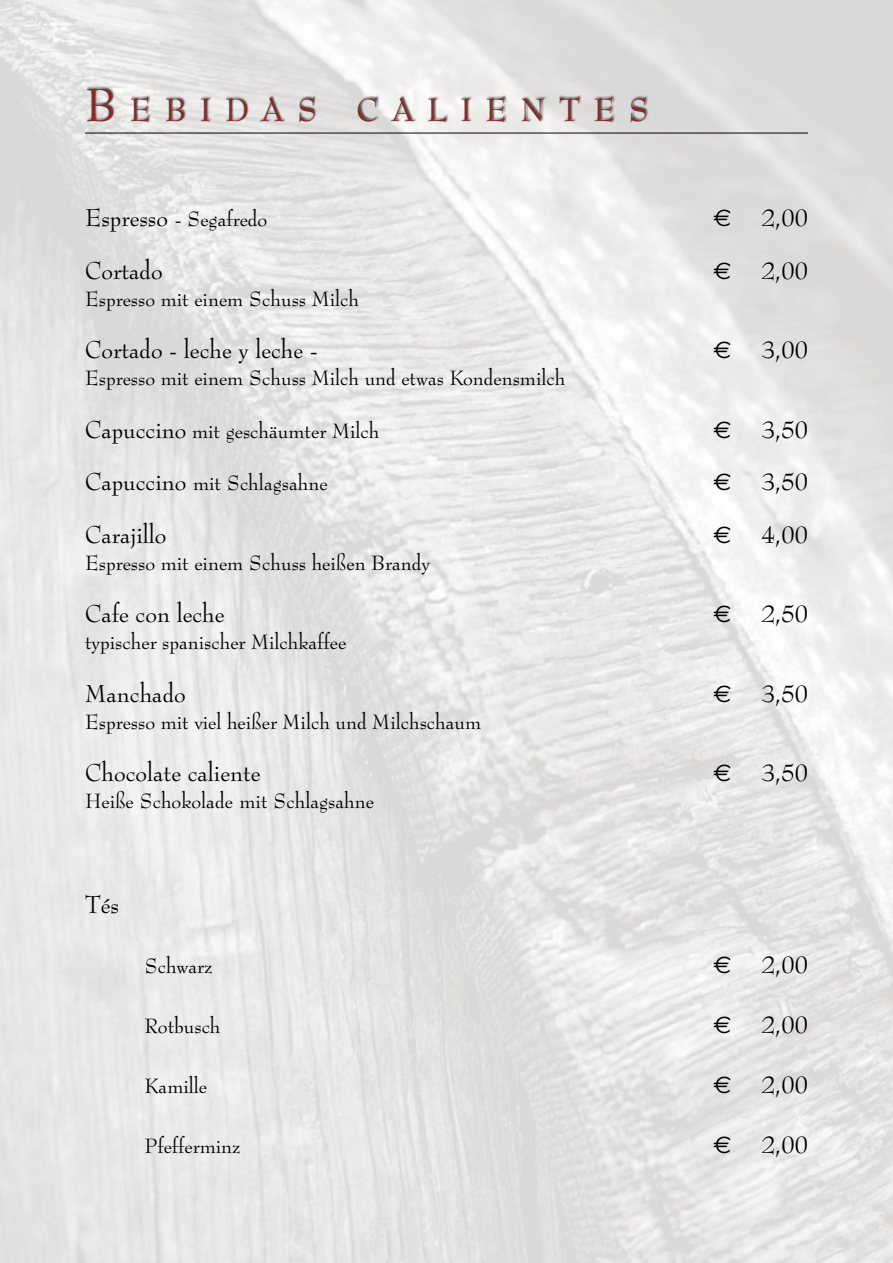
<style>
.page{position:relative;width:893px;height:1263px;background:#fff}
.page>*{position:absolute;margin:0;border:0;box-sizing:border-box;transform-origin:0 0}
.t1{font:31.5px "Bernhard Modern BT";letter-spacing:.43em;color:#872a26}
.t2{font:24px "Bernhard Modern BT";color:#000}
.t3{font:24px "Euro Sans";color:#000}
.t4{font:20.25px "Bernhard Modern BT";color:#000}
.s1{font-size:45px}
.s2{font-size:24px}
</style>
<div class="page">
<hr style="left:85px;top:133px;width:723px;height:1px;background:#000">
<div style="left:87px;top:86px;width:562px;height:37px;background:#000;opacity:.75"></div>
<h1 class="t1" style="left:85px;top:90px;width:565px"><span class="s1">B</span>EB IDAS CALIENTES</h1>
<p class="t4" style="left:85px;top:206px;width:184px"><span class="s2">Espresso</span> - Segafredo</p>
<p class="t3" style="left:713px;top:204px;width:19px">E</p>
<p class="t2" style="left:762px;top:202px;width:48px">2,00</p>
<p class="t2" style="left:85px;top:254px;width:79px">Cortado</p>
<p class="t3" style="left:713px;top:256px;width:19px">E</p>
<p class="t2" style="left:762px;top:254px;width:48px">2,00</p>
<p class="t4" style="left:85px;top:285px;width:276px">Espresso mit einem Schuss Milch</p>
<p class="t2" style="left:85px;top:334px;width:234px">Cortado - leche y leche -</p>
<p class="t3" style="left:713px;top:336px;width:19px">E</p>
<p class="t2" style="left:762px;top:334px;width:48px">3,00</p>
<p class="t4" style="left:85px;top:365px;width:482px">Espresso mit einem Schuss Milch und etwas Kondensmilch</p>
<p class="t4" style="left:85px;top:417px;width:296px"><span class="s2">Capuccino</span> mit geschäumter Milch</p>
<p class="t3" style="left:713px;top:415px;width:19px">E</p>
<p class="t2" style="left:762px;top:413px;width:48px">3,50</p>
<p class="t4" style="left:85px;top:470px;width:244px"><span class="s2">Capuccino</span> mit Schlagsahne</p>
<p class="t3" style="left:713px;top:468px;width:19px">E</p>
<p class="t2" style="left:762px;top:466px;width:48px">3,50</p>
<p class="t2" style="left:85px;top:518px;width:83px">Carajillo</p>
<p class="t3" style="left:713px;top:520px;width:19px">E</p>
<p class="t2" style="left:762px;top:518px;width:48px">4,00</p>
<p class="t4" style="left:85px;top:549px;width:347px">Espresso mit einem Schuss heißen Brandy</p>
<p class="t2" style="left:85px;top:598px;width:141px">Cafe con leche</p>
<p class="t3" style="left:713px;top:600px;width:19px">E</p>
<p class="t2" style="left:762px;top:598px;width:48px">2,50</p>
<p class="t4" style="left:85px;top:629px;width:263px">typischer spanischer Milchkaffee</p>
<p class="t2" style="left:85px;top:677px;width:102px">Manchado</p>
<p class="t3" style="left:713px;top:679px;width:19px">E</p>
<p class="t2" style="left:762px;top:677px;width:48px">3,50</p>
<p class="t4" style="left:85px;top:708px;width:398px">Espresso mit viel heißer Milch und Milchschaum</p>
<p class="t2" style="left:85px;top:757px;width:177px">Chocolate caliente</p>
<p class="t3" style="left:713px;top:759px;width:19px">E</p>
<p class="t2" style="left:762px;top:757px;width:48px">3,50</p>
<p class="t4" style="left:85px;top:788px;width:291px">Heiße Schokolade mit Schlagsahne</p>
<p class="t2" style="left:85px;top:889px;width:36px">Tés</p>
<p class="t4" style="left:144px;top:953px;width:70px">Schwarz</p>
<p class="t3" style="left:713px;top:951px;width:19px">E</p>
<p class="t2" style="left:762px;top:949px;width:48px">2,00</p>
<p class="t4" style="left:144px;top:1013px;width:78px">Rotbusch</p>
<p class="t3" style="left:713px;top:1011px;width:19px">E</p>
<p class="t2" style="left:762px;top:1009px;width:48px">2,00</p>
<p class="t4" style="left:144px;top:1073px;width:64px">Kamille</p>
<p class="t3" style="left:713px;top:1071px;width:19px">E</p>
<p class="t2" style="left:762px;top:1069px;width:48px">2,00</p>
<p class="t4" style="left:144px;top:1133px;width:98px">Pfefferminz</p>
<p class="t3" style="left:713px;top:1131px;width:19px">E</p>
<p class="t2" style="left:762px;top:1129px;width:48px">2,00</p>
</div>
